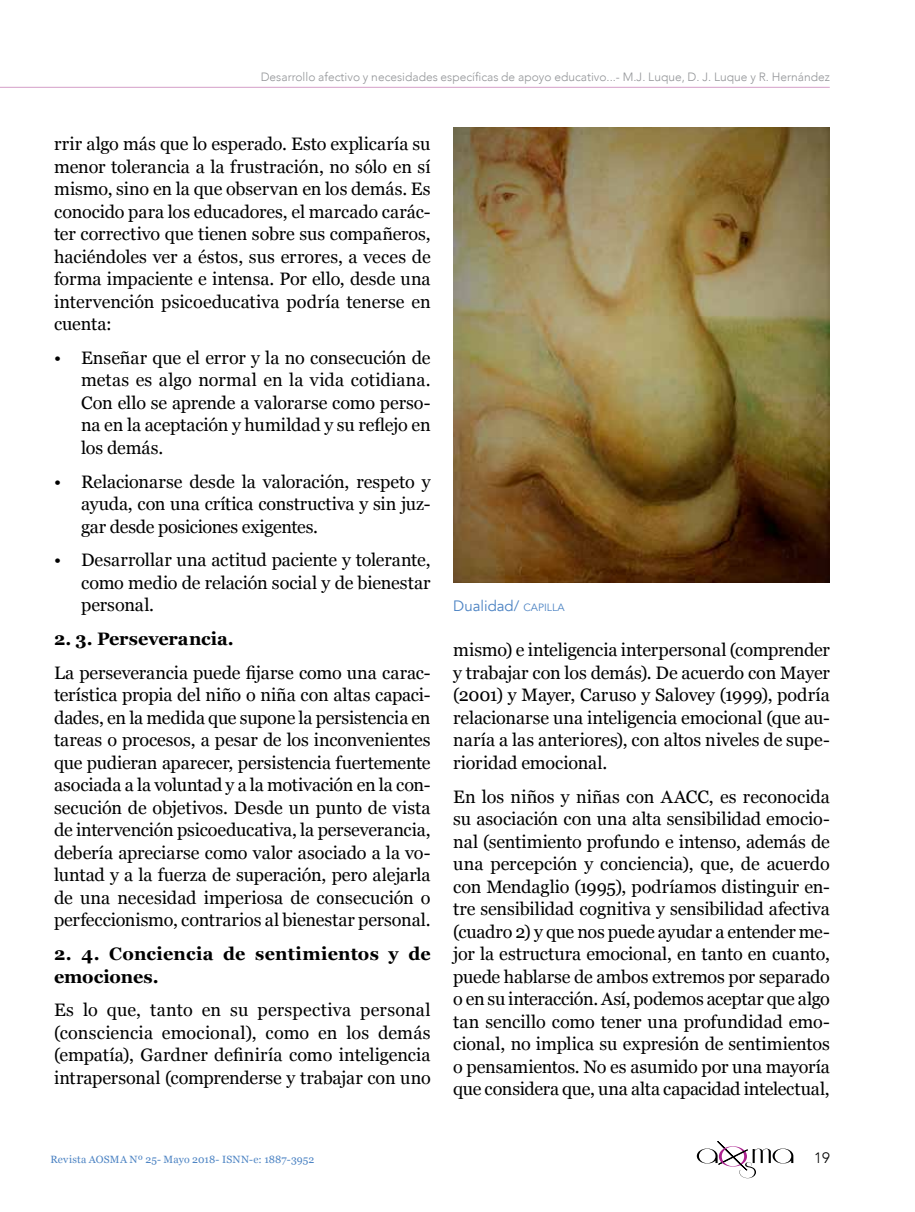
<style>
.page{position:relative;width:915px;height:1212px;background:#fff}
.page>*{position:absolute;margin:0;border:0;box-sizing:border-box;transform-origin:0 0}
.t1{font:18px/22.5px "Georgia";letter-spacing:-.01em;color:#000;text-align:justify}
.t2{font:700 18px/22.5px "Georgia";letter-spacing:.005em;color:#000}
.t3{font:15px "Avenir";color:#4c83c3}
.t4{font:300 15px "Avenir";color:#000}
.t5{font:300 12px "Avenir";color:#939598}
.t6{font:10.5px "Georgia";letter-spacing:.01em;color:#4c83c3}
.s1{font-size:10.5px}
</style>
<div class="page">
<svg style="left:696px;top:1141px;width:97px;height:37px"></svg>
<hr style="left:0;top:85px;width:829px;height:3px;background:#000;opacity:.75">
<img style="left:453px;top:128px;width:376px;height:454px">
<p class="t5" style="left:261px;top:70px;width:570px">Desarrollo afectivo y necesidades específicas de apoyo educativo...- M.J. Luque, D. J. Luque y R. Hernández</p>
<p class="t1" style="left:54px;top:132px;width:378px">rrir algo más que lo esperado. Esto explicaría su menor tolerancia a la frustración, no sólo en sí mismo, sino en la que observan en los demás. Es conocido para los educadores, el marcado carác&shy;ter correctivo que tienen sobre sus compañeros, haciéndoles ver a éstos, sus errores, a veces de forma impaciente e intensa. Por ello, desde una intervención psicoeducativa podría tenerse en cuenta:</p>
<p class="t1" style="left:81px;top:346px;width:351px;text-indent:-27px">• Enseñar que el error y la no consecución de metas es algo normal en la vida cotidiana.<br>Con ello se aprende a valorarse como perso&shy;na en la aceptación y humildad y su reflejo en los demás.</p>
<p class="t1" style="left:81px;top:469px;width:351px;text-indent:-27px">• Relacionarse desde la valoración, respeto y ayuda, con una crítica constructiva y sin juz&shy;gar desde posiciones exigentes.</p>
<p class="t1" style="left:81px;top:548px;width:351px;text-indent:-27px">• Desarrollar una actitud paciente y tolerante, como medio de relación social y de bienestar personal.</p>
<p class="t2" style="left:54px;top:627px;width:181px">2. 3. Perseverancia.</p>
<p class="t1" style="left:54px;top:661px;width:378px">La perseverancia puede fijarse como una carac&shy;terística propia del niño o niña con altas capaci&shy;dades, en la medida que supone la persistencia en tareas o procesos, a pesar de los inconvenientes que pudieran aparecer, persistencia fuertemente asociada a la voluntad y a la motivación en la con&shy;secución de objetivos. Desde un punto de vista de intervención psicoeducativa, la perseverancia, debería apreciarse como valor asociado a la vo&shy;luntad y a la fuerza de superación, pero alejarla de una necesidad imperiosa de consecución o perfeccionismo, contrarios al bienestar personal.</p>
<p class="t2" style="left:54px;top:942px;width:378px">2. 4. Conciencia de sentimientos y de emociones.</p>
<p class="t1" style="left:54px;top:998px;width:378px">Es lo que, tanto en su perspectiva personal (consciencia emocional), como en los demás (empatía), Gardner definiría como inteligencia intrapersonal (comprenderse y trabajar con uno</p>
<p class="t3" style="left:453px;top:597px;width:113px">Dualidad/ <span class="s1">CAPILLA</span></p>
<p class="t1" style="left:453px;top:638px;width:378px">mismo) e inteligencia interpersonal (comprender y trabajar con los demás). De acuerdo con Mayer (2001) y Mayer, Caruso y Salovey (1999), podría relacionarse una inteligencia emocional (que au&shy;naría a las anteriores), con altos niveles de supe&shy;rioridad emocional.</p>
<p class="t1" style="left:453px;top:784px;width:378px">En los niños y niñas con AACC, es reconocida su asociación con una alta sensibilidad emocio&shy;nal (sentimiento profundo e intenso, además de una percepción y conciencia), que, de acuerdo con Mendaglio (1995), podríamos distinguir en&shy;tre sensibilidad cognitiva y sensibilidad afectiva (cuadro 2) y que nos puede ayudar a entender me&shy;jor la estructura emocional, en tanto en cuanto, puede hablarse de ambos extremos por separado o en su interacción. Así, podemos aceptar que algo tan sencillo como tener una profundidad emo&shy;cional, no implica su expresión de sentimientos o pensamientos. No es asumido por una mayoría que considera que, una alta capacidad intelectual,</p>
<p class="t6" style="left:50px;top:1152px;width:265px">Revista AOSMA Nº 25- Mayo 2018- ISNN-e: 1887-3952</p>
<p class="t4" style="left:814px;top:1149px;width:17px">19</p>
</div>
